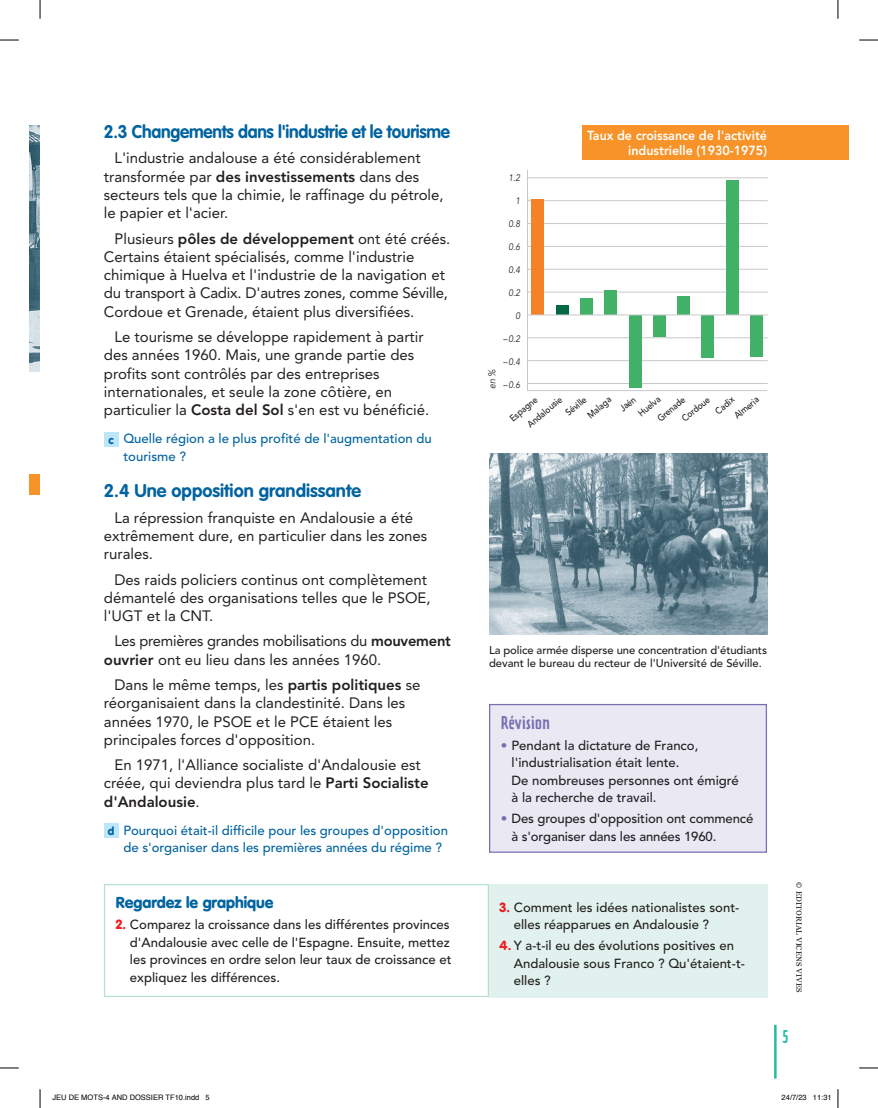
<style>
.page{position:relative;width:878px;height:1108px;background:#fff}
.page>*{position:absolute;margin:0;border:0;box-sizing:border-box;transform-origin:0 0}
.t1{font:700 18.12px "VAG Rounded";letter-spacing:-.015em;color:#01639f;scale:.95 1}
.t2{font:700 18.12px "VAG Rounded";letter-spacing:-.015em;color:#01639f}
.t3{font:16.25px "Prater Sans One";letter-spacing:-.01em;color:#756fb3}
.t4{font:16.25px "Prater Sans One";color:#24bca4}
.t5{font:900 15.62px "VAG Rounded";color:#01639f}
.t6{font:15px/18.2px "Avenir LT Std";color:#231f20}
.t7{font:500 13.12px/17.5px "Avenir LT Std";color:#231f20}
.t8{font:500 13.12px/17.5px "Avenir LT Std";color:#01639f}
.t9{font:800 13.12px/15px "Avenir LT Std";color:#fff;text-align:right;scale:.95 1}
.t10{font:500 11.25px/13.8px "Avenir LT Std";letter-spacing:-.01em;color:#231f20}
.t11{font:italic 10px "Avenir LT Std";color:#231f20;scale:.9 1}
.t12{font:500 9.38px "Avenir LT Std";color:#231f20;scale:.9 1}
.t13{font:italic 9.38px "Avenir LT Std";color:#231f20;scale:.9 1}
.t14{font:7.5px "Helvetica";color:#000}
.t15{font:7.5px "Times Europa";color:#231f20}
.s1{font-weight:800}
.s2{font-family:"VAG Rounded";font-weight:900;font-size:11.25px}
.s3{font-family:"VAG Rounded";font-weight:900;color:#ee1d23}
.s4{color:#756fb3}
</style>
<div class="page">
<hr style="left:773px;top:1024px;width:3px;height:54px;background:#24bca4">
<div style="left:104px;top:432px;width:14px;height:14px;background:#bce6fa"></div>
<div style="left:104px;top:823px;width:14px;height:14px;background:#bce6fa"></div>
<img style="left:29px;top:125px;width:11px;height:246px">
<div style="left:29px;top:474px;width:11px;height:20px;background:#f79328"></div>
<div style="left:581px;top:125px;width:267px;height:35px;background:#f79328"></div>
<svg style="left:527px;top:170px;width:240px;height:221px"></svg>
<hr style="left:527px;top:177px;width:240px;height:1px;background:#c7c8ca">
<hr style="left:527px;top:200px;width:240px;height:1px;background:#c7c8ca">
<hr style="left:527px;top:223px;width:240px;height:1px;background:#c7c8ca">
<hr style="left:527px;top:246px;width:240px;height:1px;background:#c7c8ca">
<hr style="left:527px;top:269px;width:240px;height:1px;background:#c7c8ca">
<hr style="left:527px;top:292px;width:240px;height:1px;background:#c7c8ca">
<hr style="left:527px;top:337px;width:240px;height:1px;background:#c7c8ca">
<hr style="left:527px;top:360px;width:240px;height:1px;background:#c7c8ca">
<hr style="left:527px;top:383px;width:240px;height:1px;background:#c7c8ca">
<div style="left:531px;top:199px;width:13px;height:116px;background:#f58229"></div>
<div style="left:556px;top:305px;width:12px;height:10px;background:#026a43"></div>
<div style="left:580px;top:298px;width:12px;height:17px;background:#42b168"></div>
<div style="left:604px;top:290px;width:12px;height:25px;background:#42b168"></div>
<div style="left:628px;top:315px;width:13px;height:72px;background:#42b168"></div>
<div style="left:653px;top:315px;width:12px;height:21px;background:#42b168"></div>
<div style="left:677px;top:296px;width:12px;height:19px;background:#42b168"></div>
<div style="left:701px;top:315px;width:12px;height:42px;background:#42b168"></div>
<div style="left:750px;top:315px;width:12px;height:41px;background:#42b168"></div>
<div style="left:725px;top:181px;width:13px;height:134px;background:#42b168"></div>
<hr style="left:527px;top:314px;width:240px;height:1px;background:#c7c8ca">
<img style="left:489px;top:454px;width:277px;height:180px">
<div style="left:489px;top:704px;width:277px;height:148px;background:#e9e8f3"></div>
<div style="left:489px;top:704px;width:277px;height:148px;border:1px solid #756fb3"></div>
<div style="left:489px;top:884px;width:277px;height:113px;background:#e1f2ee"></div>
<div style="left:104px;top:884px;width:385px;height:113px;border:1px solid #b6e0d6"></div>
<svg style="left:0;top:40px;width:19px;height:1px"></svg>
<svg style="left:859px;top:40px;width:18px;height:1px"></svg>
<svg style="left:0;top:1067px;width:19px;height:1px"></svg>
<svg style="left:859px;top:1067px;width:18px;height:1px"></svg>
<svg style="left:40px;top:0;width:1px;height:19px"></svg>
<svg style="left:40px;top:1089px;width:1px;height:19px"></svg>
<svg style="left:837px;top:0;width:1px;height:19px"></svg>
<svg style="left:837px;top:1089px;width:1px;height:19px"></svg>
<p class="t1" style="left:104px;top:121px;width:366px">2.3 Changements dans l'industrie et le tourisme</p>
<p class="t6" style="left:104px;top:149px;width:341px;text-indent:11px">L'industrie andalouse a été considérablement transformée par <span class="s1">des investissements</span> dans des secteurs tels que la chimie, le raffinage du pétrole, le papier et l'acier.</p>
<p class="t6" style="left:104px;top:229px;width:348px;text-indent:11px">Plusieurs <span class="s1">pôles de développement</span> ont été créés.<br>Certains étaient spécialisés, comme l'industrie chimique à Huelva et l'industrie de la navigation et du transport à Cadix. D'autres zones, comme Séville, Cordoue et Grenade, étaient plus diversifiées.</p>
<p class="t6" style="left:104px;top:328px;width:327px;text-indent:11px">Le tourisme se développe rapidement à partir des années 1960. Mais, une grande partie des profits sont contrôlés par des entreprises internationales, et seule la zone côtière, en particulier la <span class="s1">Costa del Sol</span> s'en est vu bénéficié.</p>
<p class="t8" style="left:123px;top:430px;width:310px;text-indent:-15px"><span class="s2">c</span> Quelle région a le plus profité de l'augmentation du tourisme ?</p>
<p class="t2" style="left:104px;top:480px;width:259px">2.4 Une opposition grandissante</p>
<p class="t6" style="left:104px;top:508px;width:325px;text-indent:11px">La répression franquiste en Andalousie a été extrêmement dure, en particulier dans les zones rurales.</p>
<p class="t6" style="left:104px;top:570px;width:328px;text-indent:11px">Des raids policiers continus ont complètement démantelé des organisations telles que le PSOE, l'UGT et la CNT.</p>
<p class="t6" style="left:104px;top:632px;width:348px;text-indent:11px">Les premières grandes mobilisations du <span class="s1">mouvement ouvrier</span> ont eu lieu dans les années 1960.</p>
<p class="t6" style="left:104px;top:676px;width:318px;text-indent:11px">Dans le même temps, les <span class="s1">partis politiques</span> se réorganisaient dans la clandestinité. Dans les années 1970, le PSOE et le PCE étaient les principales forces d'opposition.</p>
<p class="t6" style="left:104px;top:756px;width:326px;text-indent:11px">En 1971, l'Alliance socialiste d'Andalousie est créée, qui deviendra plus tard le <span class="s1">Parti Socialiste d'Andalousie</span>.</p>
<p class="t8" style="left:123px;top:821px;width:326px;text-indent:-16px"><span class="s2">d</span> Pourquoi était-il difficile pour les groupes d'opposition de s'organiser dans les premières années du régime ?</p>
<p class="t5" style="left:116px;top:893px;width:159px">Regardez le graphique</p>
<p class="t7" style="left:130px;top:916px;width:323px;text-indent:-14px"><span class="s3">2.</span> Comparez la croissance dans les différentes provinces d'Andalousie avec celle de l'Espagne. Ensuite, mettez les provinces en ordre selon leur taux de croissance et expliquez les différences.</p>
<p class="t13" style="left:508px;top:172px;width:15px">1.2</p>
<p class="t13" style="left:515px;top:195px;width:7px">1</p>
<p class="t13" style="left:508px;top:218px;width:15px">0.8</p>
<p class="t13" style="left:508px;top:241px;width:15px">0.6</p>
<p class="t13" style="left:508px;top:264px;width:15px">0.4</p>
<p class="t13" style="left:508px;top:287px;width:15px">0.2</p>
<p class="t13" style="left:503px;top:333px;width:21px">– 0.2</p>
<p class="t13" style="left:503px;top:356px;width:21px">– 0.4</p>
<p class="t13" style="left:503px;top:379px;width:21px">– 0.6</p>
<p class="t13" style="left:515px;top:310px;width:7px">0</p>
<p class="t11" style="left:486px;top:389px;width:24px;rotate:-90deg">en %</p>
<p class="t9" style="left:587px;top:128px;width:191px">Taux de croissance de l'activité industrielle (1930-1975)</p>
<p class="t12" style="left:679px;top:415px;width:39px;rotate:-40deg">Cordoue</p>
<p class="t12" style="left:712px;top:408px;width:26px;rotate:-40deg">Cadix</p>
<p class="t12" style="left:655px;top:415px;width:38px;rotate:-40deg">Grenade</p>
<p class="t12" style="left:507px;top:415px;width:38px;rotate:-40deg">Espagne</p>
<p class="t12" style="left:524px;top:421px;width:49px;rotate:-40deg">Andalousie</p>
<p class="t12" style="left:563px;top:409px;width:29px;rotate:-40deg">Séville</p>
<p class="t12" style="left:585px;top:412px;width:33px;rotate:-40deg">Malaga</p>
<p class="t12" style="left:617px;top:405px;width:21px;rotate:-40deg">Jaén</p>
<p class="t12" style="left:635px;top:411px;width:31px;rotate:-40deg">Huelva</p>
<p class="t12" style="left:731px;top:413px;width:34px;rotate:-40deg">Almeria</p>
<p class="t10" style="left:489px;top:643px;width:279px">La police armée disperse une concentration d'étudiants devant le bureau du recteur de l'Université de Séville.</p>
<p class="t3" style="left:500px;top:713px;width:50px">Révision</p>
<p class="t7" style="left:511px;top:737px;width:229px;text-indent:-11px"><span class="s4">•</span> Pendant la dictature de Franco, l'industrialisation était lente.<br>De nombreuses personnes ont émigré à la recherche de travail.</p>
<p class="t7" style="left:511px;top:810px;width:243px;text-indent:-11px"><span class="s4">•</span> Des groupes d'opposition ont commencé à s'organiser dans les années 1960.</p>
<p class="t7" style="left:513px;top:898px;width:227px;text-indent:-14px"><span class="s3">3.</span> Comment les idées nationalistes sont&shy;elles réapparues en Andalousie ?</p>
<p class="t7" style="left:513px;top:937px;width:233px;text-indent:-14px"><span class="s3">4.</span> Y a-t-il eu des évolutions positives en<br>Andalousie sous Franco ? Qu'étaient-t&shy;elles ?</p>
<p class="t15" style="left:803px;top:882px;width:112px;rotate:90deg">© EDITORIAL VICENS VIVES</p>
<p class="t4" style="left:782px;top:1027px;width:8px">5</p>
<p class="t14" style="left:53px;top:1092px;width:159px">JEU DE MOTS-4 AND DOSSIER TF10.indd 5</p>
<p class="t14" style="left:781px;top:1092px;width:52px">24/7/23 11:31</p>
</div>
